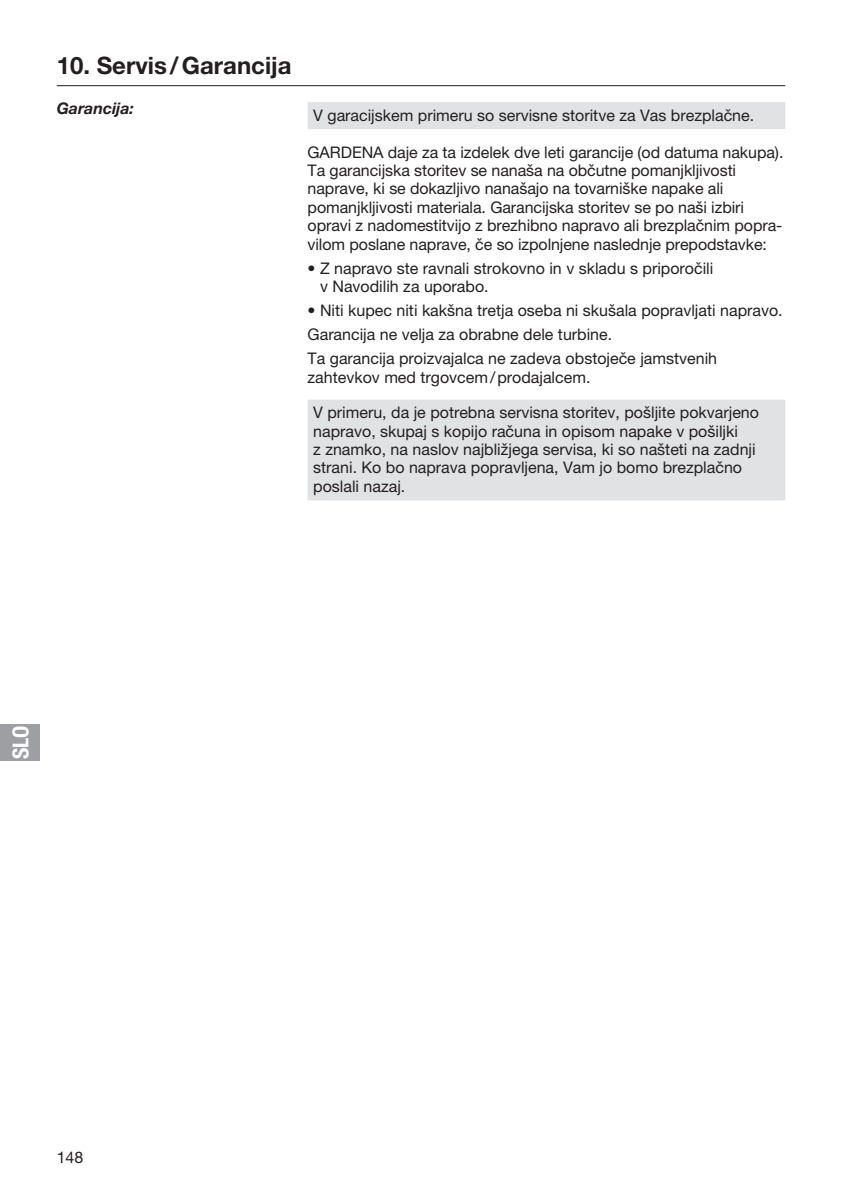
<style>
.page{position:relative;width:842px;height:1191px;background:#fff}
.page>*{position:absolute;margin:0;border:0;box-sizing:border-box;transform-origin:0 0}
.t1{font:700 24px "GARDENA Pro";color:#231f20}
.t2{font:22px "GARDENA Pro Bo Cond";color:#fff}
.t3{font:16px/18.4px "GARDENA Pro";color:#231f20}
.t4{font:italic 700 16px "GARDENA Pro";color:#231f20}
</style>
<div class="page">
<svg style="left:308px;top:102px;width:477px;height:398px"></svg>
<hr style="left:57px;top:85px;width:728px;height:1px;background:#231f20">
<div style="left:0;top:724px;width:40px;height:36px;background:#9d9fa2"></div>
<h1 class="t1" style="left:57px;top:50px;width:236px">10. Servis/Garancija</h1>
<p class="t4" style="left:57px;top:98px;width:79px">Garancija:</p>
<p class="t3" style="left:313px;top:105px;width:442px">V garacijskem primeru so servisne storitve za Vas brezplačne.</p>
<p class="t3" style="left:308px;top:142px;width:477px">GARDENA daje za ta izdelek dve leti garancije (od datuma nakupa).<br>Ta garancijska storitev se nanaša na občutne pomanjkljivosti naprave, ki se dokazljivo nanašajo na tovarniške napake ali pomanjkljivosti materiala. Garancijska storitev se po naši izbiri opravi z nadomestitvijo z brezhibno napravo ali brezplačnim popra&shy;vilom poslane naprave, če so izpolnjene naslednje prepodstavke:</p>
<p class="t3" style="left:320px;top:258px;width:395px;text-indent:-12px">• Z napravo ste ravnali strokovno in v skladu s priporočili v Navodilih za uporabo.</p>
<p class="t3" style="left:308px;top:298px;width:477px;line-height:24px">• Niti kupec niti kakšna tretja oseba ni skušala popravljati napravo.<br>Garancija ne velja za obrabne dele turbine.<br>Ta garancija proizvajalca ne zadeva obstoječe jamstvenih</p>
<p class="t3" style="left:308px;top:367px;width:284px">zahtevkov med trgovcem/prodajalcem.</p>
<p class="t3" style="left:313px;top:403px;width:447px">V primeru, da je potrebna servisna storitev, pošljite pokvarjeno napravo, skupaj s kopijo računa in opisom napake v pošiljki<br>z znamko, na naslov najbližjega servisa, ki so našteti na zadnji strani. Ko bo naprava popravljena, Vam jo bomo brezplačno poslali nazaj.</p>
<h2 class="t2" style="left:7px;top:759px;width:35px;rotate:-90deg">SLO</h2>
<p class="t3" style="left:57px;top:1147px;width:28px">148</p>
</div>
